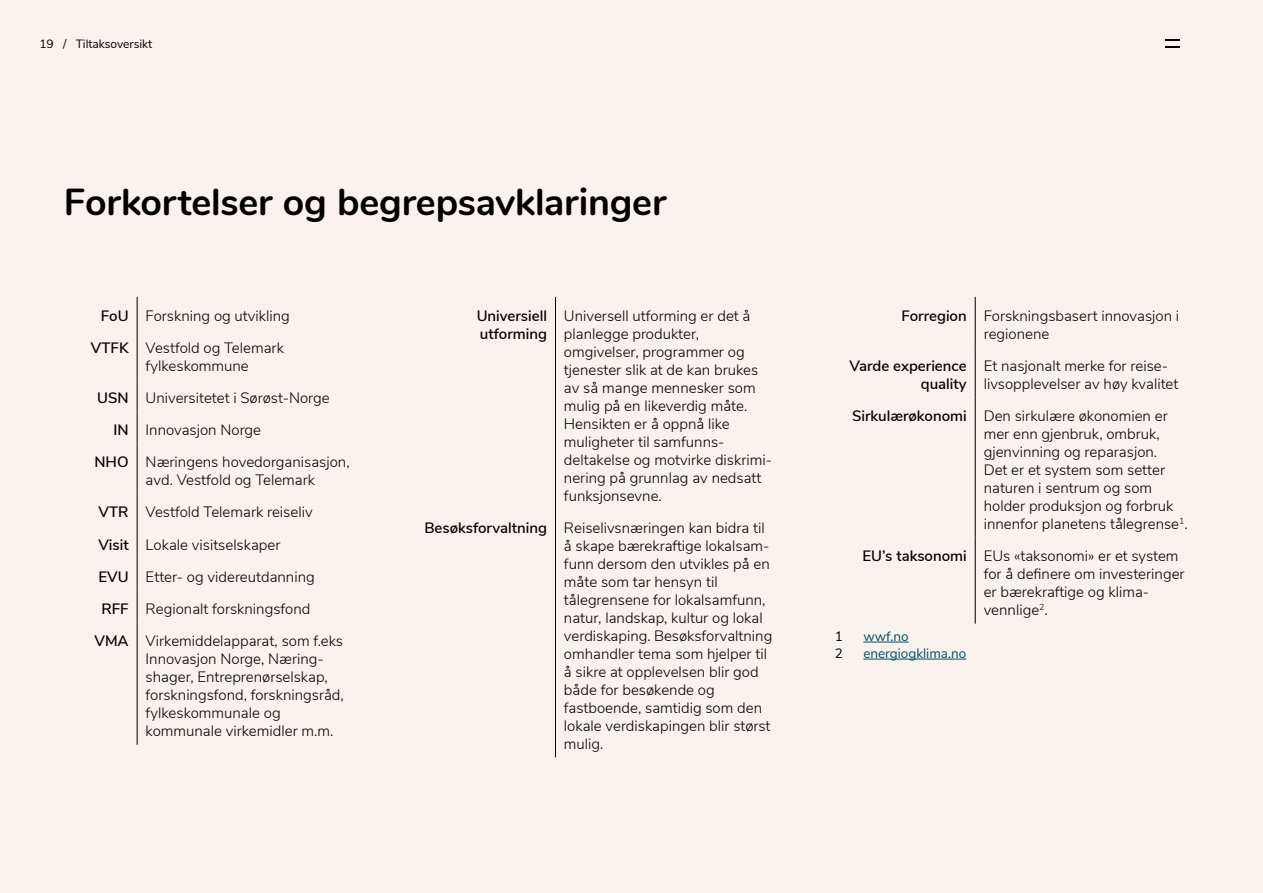
<style>
.page{position:relative;width:1263px;height:893px;background:#f9f1ed}
.page>*{position:absolute;margin:0;border:0;box-sizing:border-box;transform-origin:0 0}
.Tittel__S{font:700 37.5px "Nunito";letter-spacing:-.005em;color:#000}
.Tabelltekst___Undern{font:300 15px/18px "Nunito Sans";color:#000}
.Tabelltekst___Undern-2{font:600 15px/18px "Nunito Sans";color:#000}
.Endnotes{font:13.5px "Nunito Sans";color:#005260}
.Endnotes-2{font:13.5px "Nunito Sans";color:#000}
.t1{font:12px "Nunito Sans";color:#000}
</style>
<div class="page">
<hr style="left:137px;top:297px;width:1px;height:32px;background:#000">
<hr style="left:137px;top:329px;width:1px;height:50px;background:#000">
<hr style="left:137px;top:379px;width:1px;height:32px;background:#000">
<hr style="left:137px;top:411px;width:1px;height:33px;background:#000">
<hr style="left:137px;top:444px;width:1px;height:50px;background:#000">
<hr style="left:137px;top:494px;width:1px;height:32px;background:#000">
<hr style="left:137px;top:526px;width:1px;height:32px;background:#000">
<hr style="left:137px;top:558px;width:1px;height:32px;background:#000">
<hr style="left:137px;top:590px;width:1px;height:32px;background:#000">
<hr style="left:137px;top:622px;width:1px;height:123px;background:#000">
<hr style="left:555px;top:297px;width:1px;height:212px;background:#000">
<hr style="left:555px;top:509px;width:1px;height:248px;background:#000">
<hr style="left:975px;top:297px;width:1px;height:50px;background:#000">
<hr style="left:975px;top:347px;width:1px;height:50px;background:#000">
<hr style="left:975px;top:397px;width:1px;height:140px;background:#000">
<hr style="left:975px;top:537px;width:1px;height:87px;background:#000">
<hr style="left:863px;top:642px;width:46px;height:1px;background:#005260">
<hr style="left:863px;top:659px;width:103px;height:1px;background:#005260">
<svg style="left:1165px;top:39px;width:15px;height:8px"></svg>
<p class="t1" style="left:39px;top:35px;width:114px">19 / Tiltaksoversikt</p>
<h2 class="Tittel__S" style="left:64px;top:175px;width:604px">Forkortelser og begrepsavklaringer</h2>
<p class="Tabelltekst___Undern-2" style="left:101px;top:305px;width:29px">FoU</p>
<p class="Tabelltekst___Undern" style="left:146px;top:305px;width:146px">Forskning og utvikling</p>
<p class="Tabelltekst___Undern-2" style="left:91px;top:338px;width:39px">VTFK</p>
<p class="Tabelltekst___Undern" style="left:146px;top:338px;width:140px">Vestfold og Telemark fylkeskommune</p>
<p class="Tabelltekst___Undern-2" style="left:97px;top:388px;width:33px">USN</p>
<p class="Tabelltekst___Undern" style="left:146px;top:388px;width:186px">Universitetet i Sørøst-Norge</p>
<p class="Tabelltekst___Undern-2" style="left:113px;top:420px;width:17px">IN</p>
<p class="Tabelltekst___Undern" style="left:146px;top:420px;width:117px">Innovasjon Norge</p>
<p class="Tabelltekst___Undern-2" style="left:94px;top:452px;width:36px">NHO</p>
<p class="Tabelltekst___Undern" style="left:146px;top:452px;width:206px">Næringens hovedorganisasjon, avd. Vestfold og Telemark</p>
<p class="Tabelltekst___Undern-2" style="left:98px;top:502px;width:32px">VTR</p>
<p class="Tabelltekst___Undern" style="left:146px;top:502px;width:169px">Vestfold Telemark reiseliv</p>
<p class="Tabelltekst___Undern-2" style="left:98px;top:535px;width:32px">Visit</p>
<p class="Tabelltekst___Undern" style="left:146px;top:534px;width:136px">Lokale visitselskaper</p>
<p class="Tabelltekst___Undern-2" style="left:98px;top:567px;width:32px">EVU</p>
<p class="Tabelltekst___Undern" style="left:146px;top:567px;width:171px">Etter- og videreutdanning</p>
<p class="Tabelltekst___Undern-2" style="left:101px;top:599px;width:29px">RFF</p>
<p class="Tabelltekst___Undern" style="left:146px;top:599px;width:166px">Regionalt forskningsfond</p>
<p class="Tabelltekst___Undern-2" style="left:94px;top:631px;width:36px">VMA</p>
<p class="Tabelltekst___Undern" style="left:146px;top:631px;width:200px">Virkemiddelapparat, som f.eks<br>Innovasjon Norge, Næring&shy;shager, Entreprenørselskap, forskningsfond, forskningsråd, fylkeskommunale og kommunale virkemidler m.m.</p>
<p class="Tabelltekst___Undern-2" style="left:477px;top:305px;width:72px">Universiell utforming</p>
<p class="Tabelltekst___Undern" style="left:564px;top:305px;width:210px">Universell utforming er det å planlegge produkter, omgivelser, programmer og tjenester slik at de kan brukes av så mange mennesker som mulig på en likeverdig måte.<br>Hensikten er å oppnå like muligheter til samfunns&shy;deltakelse og motvirke diskrimi&shy;nering på grunnlag av nedsatt funksjonsevne.</p>
<p class="Tabelltekst___Undern-2" style="left:424px;top:518px;width:124px">Besøksforvaltning</p>
<p class="Tabelltekst___Undern" style="left:564px;top:518px;width:210px">Reiselivsnæringen kan bidra til å skape bærekraftige lokalsam&shy;funn dersom den utvikles på en måte som tar hensyn til tålegrensene for lokalsamfunn, natur, landskap, kultur og lokal verdiskaping. Besøksforvaltning omhandler tema som hjelper til å sikre at opplevelsen blir god både for besøkende og fastboende, samtidig som den lokale verdiskapingen blir størst mulig.</p>
<p class="Tabelltekst___Undern-2" style="left:901px;top:305px;width:67px">Forregion</p>
<p class="Tabelltekst___Undern" style="left:984px;top:305px;width:197px">Forskningsbasert innovasjon i regionene</p>
<p class="Tabelltekst___Undern-2" style="left:849px;top:356px;width:119px;text-align:right">Varde experience quality</p>
<p class="Tabelltekst___Undern" style="left:984px;top:356px;width:196px">Et nasjonalt merke for reise&shy;livsopplevelser av høy kvalitet</p>
<p class="Tabelltekst___Undern-2" style="left:852px;top:406px;width:116px">Sirkulærøkonomi</p>
<p class="Tabelltekst___Undern" style="left:984px;top:406px;width:205px">Den sirkulære økonomien er mer enn gjenbruk, ombruk, gjenvinning og reparasjon.<br>Det er et system som setter naturen i sentrum og som holder produksjon og forbruk innenfor planetens tålegrense<sup>1</sup>.</p>
<p class="Tabelltekst___Undern-2" style="left:862px;top:546px;width:106px">EU’s taksonomi</p>
<p class="Tabelltekst___Undern" style="left:984px;top:546px;width:202px">EUs «taksonomi» er et system for å definere om investeringer er bærekraftige og klima&shy;vennlige<sup>2</sup>.</p>
<p class="Endnotes-2" style="left:835px;top:626px;width:10px">1</p>
<p class="Endnotes" style="left:863px;top:626px;width:47px">wwf.no</p>
<p class="Endnotes-2" style="left:835px;top:643px;width:10px">2</p>
<p class="Endnotes" style="left:863px;top:643px;width:104px">energiogklima.no</p>
</div>
